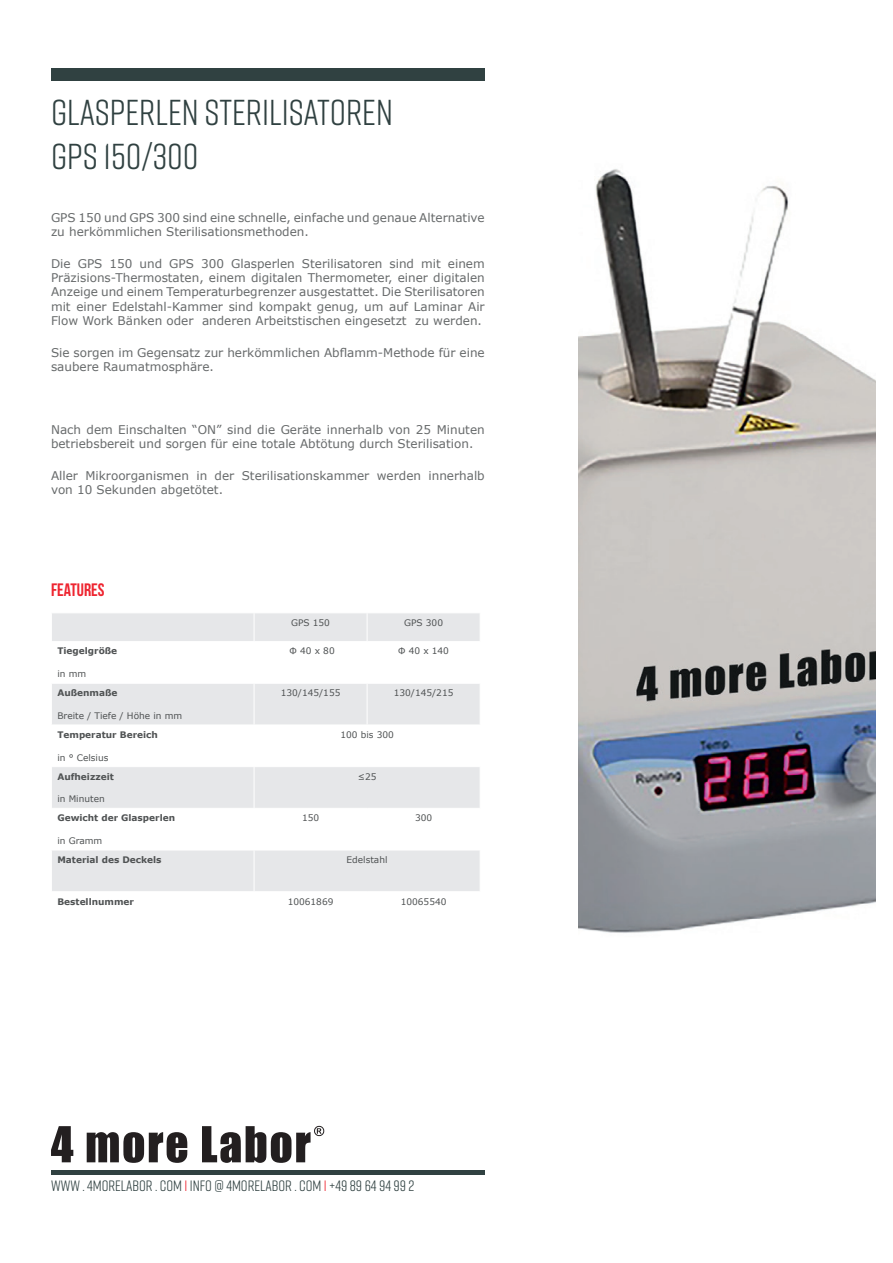
<style>
.page{position:relative;width:893px;height:1263px;background:#fff}
.page>*{position:absolute;margin:0;border:0;box-sizing:border-box;transform-origin:0 0}
.t1{font:36px/43.2px "Rift";color:#304141}
.t2{font:18px "Bebas Neue";color:#ee2530}
.t3{font:15px "Rift";color:#304141}
.t4{font:12px/14.4px "Verdana";color:#676a6b}
.t5{font:9px "Verdana";color:#4f5253}
.t6{font:700 9px "Verdana";color:#4f5253}
.s1{color:#ee2530}
</style>
<div class="page">
<img style="left:579px;top:169px;width:297px;height:764px">
<div style="left:51px;top:68px;width:434px;height:13px;background:#304141"></div>
<hr style="left:51px;top:1171px;width:434px;height:4px;background:#304141">
<svg style="left:51px;top:1126px;width:22px;height:36px"></svg>
<svg style="left:87px;top:1132px;width:100px;height:31px"></svg>
<svg style="left:202px;top:1126px;width:122px;height:37px"></svg>
<svg style="left:52px;top:613px;width:428px;height:278px;fill:#e6e7e9"></svg>
<svg style="left:254px;top:613px;width:1px;height:28px"></svg>
<svg style="left:367px;top:613px;width:1px;height:28px"></svg>
<hr style="left:51px;top:641px;width:203px;height:1px;background:#fff">
<hr style="left:254px;top:641px;width:113px;height:1px;background:#fff">
<hr style="left:254px;top:642px;width:1px;height:41px;background:#fff">
<hr style="left:367px;top:641px;width:113px;height:1px;background:#fff">
<hr style="left:367px;top:642px;width:1px;height:41px;background:#fff">
<hr style="left:51px;top:683px;width:203px;height:1px;background:#fff">
<hr style="left:254px;top:683px;width:113px;height:1px;background:#fff">
<hr style="left:254px;top:684px;width:1px;height:40px;background:#fff">
<hr style="left:367px;top:683px;width:113px;height:1px;background:#fff">
<hr style="left:367px;top:684px;width:1px;height:40px;background:#fff">
<hr style="left:51px;top:724px;width:203px;height:1px;background:#fff">
<hr style="left:254px;top:724px;width:113px;height:1px;background:#fff">
<hr style="left:254px;top:725px;width:1px;height:41px;background:#fff">
<hr style="left:367px;top:724px;width:113px;height:1px;background:#fff">
<hr style="left:51px;top:766px;width:203px;height:1px;background:#fff">
<hr style="left:254px;top:766px;width:113px;height:1px;background:#fff">
<hr style="left:254px;top:767px;width:1px;height:41px;background:#fff">
<hr style="left:367px;top:766px;width:113px;height:1px;background:#fff">
<hr style="left:51px;top:808px;width:203px;height:1px;background:#fff">
<hr style="left:254px;top:808px;width:113px;height:1px;background:#fff">
<hr style="left:254px;top:809px;width:1px;height:41px;background:#fff">
<hr style="left:367px;top:808px;width:113px;height:1px;background:#fff">
<hr style="left:367px;top:809px;width:1px;height:41px;background:#fff">
<hr style="left:51px;top:850px;width:203px;height:1px;background:#fff">
<hr style="left:254px;top:850px;width:113px;height:1px;background:#fff">
<hr style="left:254px;top:850px;width:1px;height:41px;background:#fff">
<hr style="left:367px;top:850px;width:113px;height:1px;background:#fff">
<h1 class="t1" style="left:51px;top:90px;width:343px">GLASPERLEN STERILISATOREN<br>GPS 150/300</h1>
<p class="t4" style="left:51px;top:210px;width:435px">GPS 150 und GPS 300 sind eine schnelle, einfache und genaue Alternative zu herkömmlichen Sterilisationsmethoden.</p>
<p class="t4" style="left:51px;top:256px;width:435px;text-align:justify">Die GPS 150 und GPS 300 Glasperlen Sterilisatoren sind mit einem Präzisions-Thermostaten, einem digitalen Thermometer, einer digitalen Anzeige und einem Temperaturbegrenzer ausgestattet. Die Sterilisatoren mit einer Edelstahl-Kammer sind kompakt genug, um auf Laminar Air Flow Work Bänken oder anderen Arbeitstischen eingesetzt zu werden.</p>
<p class="t4" style="left:51px;top:345px;width:435px">Sie sorgen im Gegensatz zur herkömmlichen Abflamm-Methode für eine saubere Raumatmosphäre.</p>
<p class="t4" style="left:51px;top:422px;width:435px">Nach dem Einschalten “ON” sind die Geräte innerhalb von 25 Minuten betriebsbereit und sorgen für eine totale Abtötung durch Sterilisation.</p>
<p class="t4" style="left:51px;top:468px;width:435px">Aller Mikroorganismen in der Sterilisationskammer werden innerhalb von 10 Sekunden abgetötet.</p>
<h2 class="t2" style="left:51px;top:579px;width:55px">FEATURES</h2>
<p class="t5" style="left:291px;top:616px;width:40px">GPS 150</p>
<p class="t5" style="left:404px;top:616px;width:40px">GPS 300</p>
<p class="t6" style="left:57px;top:645px;width:61px">Tiegelgröße</p>
<p class="t5" style="left:57px;top:668px;width:30px">in mm</p>
<p class="t5" style="left:290px;top:645px;width:47px">Φ 40 x 80</p>
<p class="t5" style="left:398px;top:645px;width:52px">Φ 40 x 140</p>
<p class="t6" style="left:57px;top:686px;width:62px">Außenmaße</p>
<p class="t5" style="left:57px;top:709px;width:126px">Breite / Tiefe / Höhe in mm</p>
<p class="t5" style="left:281px;top:687px;width:61px">130/145/155</p>
<p class="t5" style="left:394px;top:687px;width:61px">130/145/215</p>
<p class="t6" style="left:57px;top:728px;width:102px">Temperatur Bereich</p>
<p class="t5" style="left:57px;top:751px;width:53px">in ° Celsius</p>
<p class="t5" style="left:340px;top:728px;width:55px">100 bis 300</p>
<p class="t6" style="left:57px;top:770px;width:58px">Aufheizzeit</p>
<p class="t5" style="left:57px;top:793px;width:49px">in Minuten</p>
<p class="t5" style="left:358px;top:770px;width:20px">≤25</p>
<p class="t6" style="left:57px;top:811px;width:119px">Gewicht der Glasperlen</p>
<p class="t5" style="left:57px;top:834px;width:46px">in Gramm</p>
<p class="t5" style="left:302px;top:812px;width:19px">150</p>
<p class="t5" style="left:415px;top:812px;width:19px">300</p>
<p class="t6" style="left:57px;top:853px;width:106px">Material des Deckels</p>
<p class="t5" style="left:347px;top:853px;width:42px">Edelstahl</p>
<p class="t6" style="left:57px;top:895px;width:78px">Bestellnummer</p>
<p class="t5" style="left:288px;top:895px;width:47px">10061869</p>
<p class="t5" style="left:401px;top:895px;width:47px">10065540</p>
<p class="t3" style="left:51px;top:1175px;width:365px">WWW . 4MORELABOR . COM <span class="s1">I</span> INFO @ 4MORELABOR . COM <span class="s1">I</span> +49 89 64 94 99 2</p>
</div>
